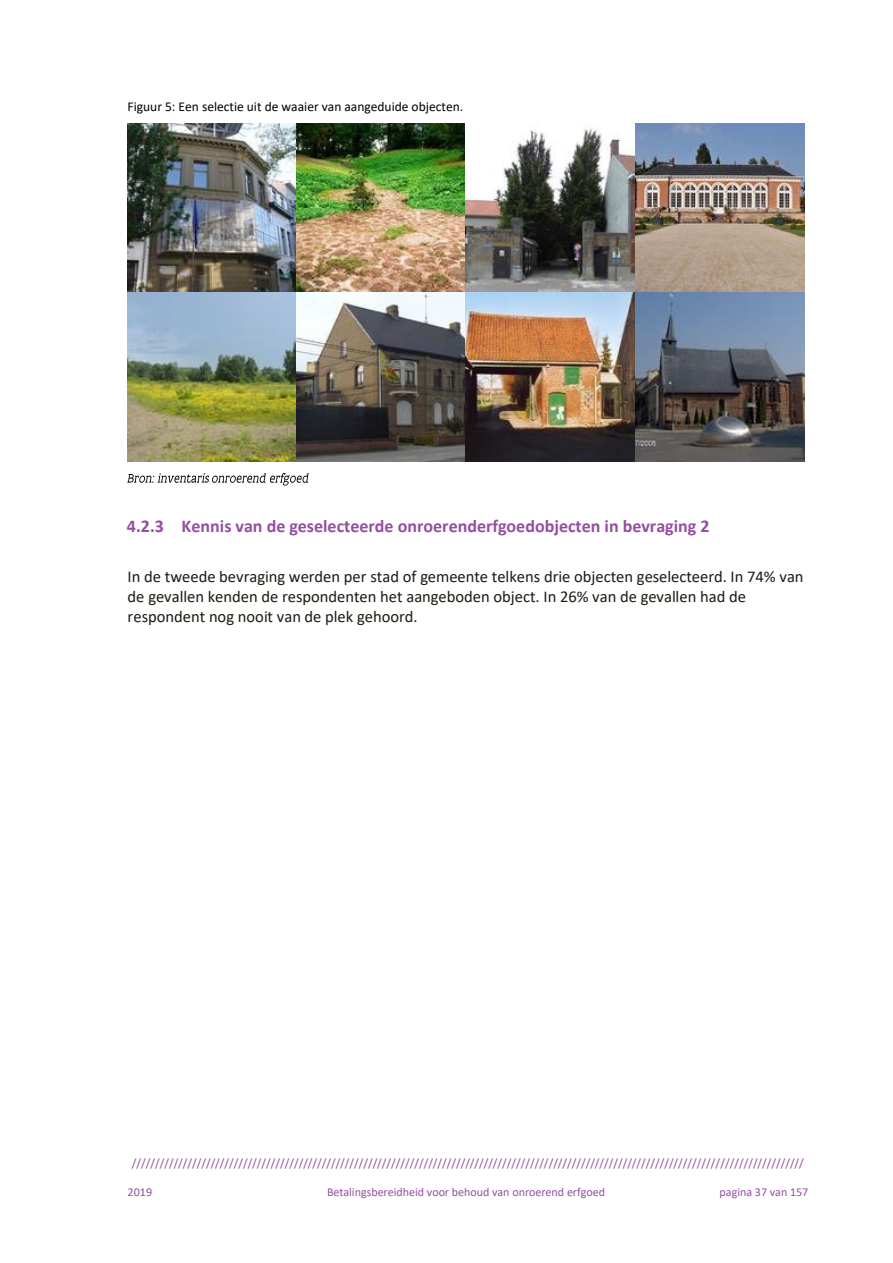
<style>
.page{position:relative;width:893px;height:1263px;background:#fff}
.page>*{position:absolute;margin:0;border:0;box-sizing:border-box;transform-origin:0 0}
.t1{font:700 18px "Calibri";color:#944ea1}
.t2{font:16.5px/20.1px "Calibri";color:#1d1b11}
.t3{font:13.5px "Calibri";color:#000}
.t4{font:12px "Calibri";letter-spacing:-.005em;color:#944ea1}
</style>
<div class="page">
<img style="left:128px;top:473px;width:82px;height:10px">
<img style="left:212px;top:473px;width:97px;height:12px">
<img style="left:128px;top:123px;width:676px;height:339px">
<p class="t3" style="left:128px;top:100px;width:337px">Figuur 5: Een selectie uit de waaier van aangeduide objecten.</p>
<h3 class="t1" style="left:127px;top:519px;width:584px">4.2.3 Kennis van de geselecteerde onroerenderfgoedobjecten in bevraging 2</h3>
<p class="t2" style="left:128px;top:567px;width:677px">In de tweede bevraging werden per stad of gemeente telkens drie objecten geselecteerd. In 74% van de gevallen kenden de respondenten het aangeboden object. In 26% van de gevallen had de respondent nog nooit van de plek gehoord.</p>
<p class="t4" style="left:132px;top:1158px;width:674px">/////////////////////////////////////////////////////////////////////////////////////////////////////////////////////////////////////////////////</p>
<p class="t4" style="left:128px;top:1187px;width:26px">2019</p>
<p class="t4" style="left:327px;top:1187px;width:279px">Betalingsbereidheid voor behoud van onroerend erfgoed</p>
<p class="t4" style="left:720px;top:1187px;width:90px">pagina 37 van 157</p>
</div>
